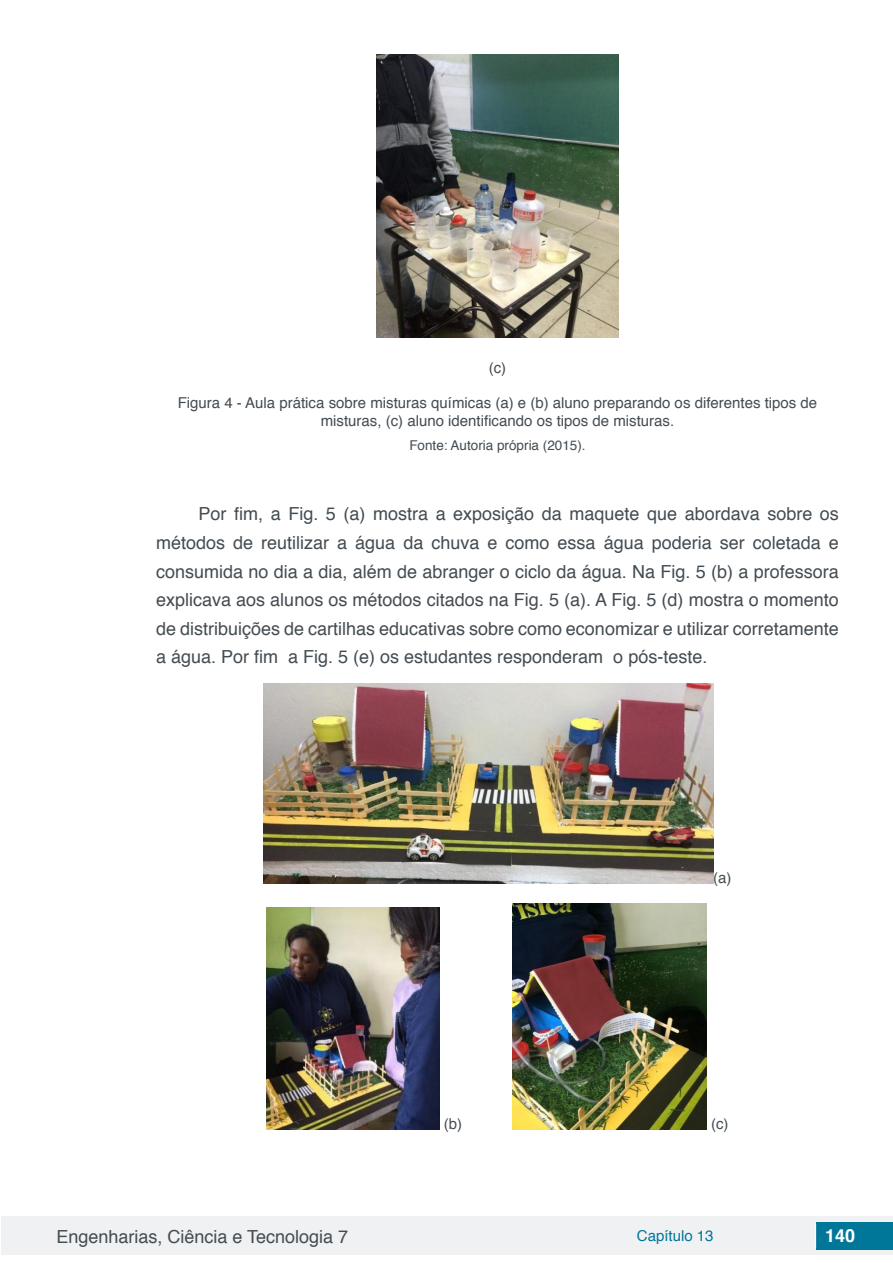
<style>
.page{position:relative;width:893px;height:1263px;background:#fff}
.page>*{position:absolute;margin:0;border:0;box-sizing:border-box;transform-origin:0 0}
.txt{font:18px/28.5px "Helvetica";color:#434c52;text-align:justify}
.t1{font:700 18px "Helvetica";color:#fff}
.ref_tabelas{font:15px/18px "Helvetica";color:#434c52;text-align:center}
.t2{font:15px "Helvetica";color:#007699}
.tab_fonte{font:13.5px "Helvetica";color:#434c52}
</style>
<div class="page">
<div style="left:1px;top:1216px;width:891px;height:38px;background:#f0f1f2"></div>
<div style="left:816px;top:1222px;width:77px;height:27px;background:#007699"></div>
<svg style="left:815px;top:1224px;width:1px;height:24px"></svg>
<img style="left:377px;top:54px;width:241px;height:284px">
<img style="left:264px;top:683px;width:449px;height:200px">
<img style="left:266px;top:907px;width:174px;height:222px">
<img style="left:512px;top:903px;width:195px;height:226px">
<p class="ref_tabelas" style="left:489px;top:359px;width:19px">(c)</p>
<p class="ref_tabelas" style="left:178px;top:394px;width:641px">Figura 4 - Aula prática sobre misturas químicas (a) e (b) aluno preparando os diferentes tipos de misturas, (c) aluno identificando os tipos de misturas.</p>
<p class="tab_fonte" style="left:409px;top:435px;width:178px">Fonte: Autoria própria (2015).</p>
<p class="txt" style="left:156px;top:500px;width:684px;text-indent:43px">Por fim, a Fig. 5 (a) mostra a exposição da maquete que abordava sobre os métodos de reutilizar a água da chuva e como essa água poderia ser coletada e consumida no dia a dia, além de abranger o ciclo da água. Na Fig. 5 (b) a professora explicava aos alunos os métodos citados na Fig. 5 (a). A Fig. 5 (d) mostra o momento de distribuições de cartilhas educativas sobre como economizar e utilizar corretamente a água. Por fim a Fig. 5 (e) os estudantes responderam o pós-teste.</p>
<p class="ref_tabelas" style="left:713px;top:869px;width:20px">(a)</p>
<p class="ref_tabelas" style="left:444px;top:1115px;width:20px">(b)</p>
<p class="ref_tabelas" style="left:711px;top:1115px;width:19px">(c)</p>
<p class="txt" style="left:56px;top:1223px;width:293px">Engenharias, Ciência e Tecnologia 7</p>
<p class="t2" style="left:637px;top:1224px;width:78px">Capítulo 13</p>
<p class="t1" style="left:825px;top:1221px;width:32px">140</p>
</div>
